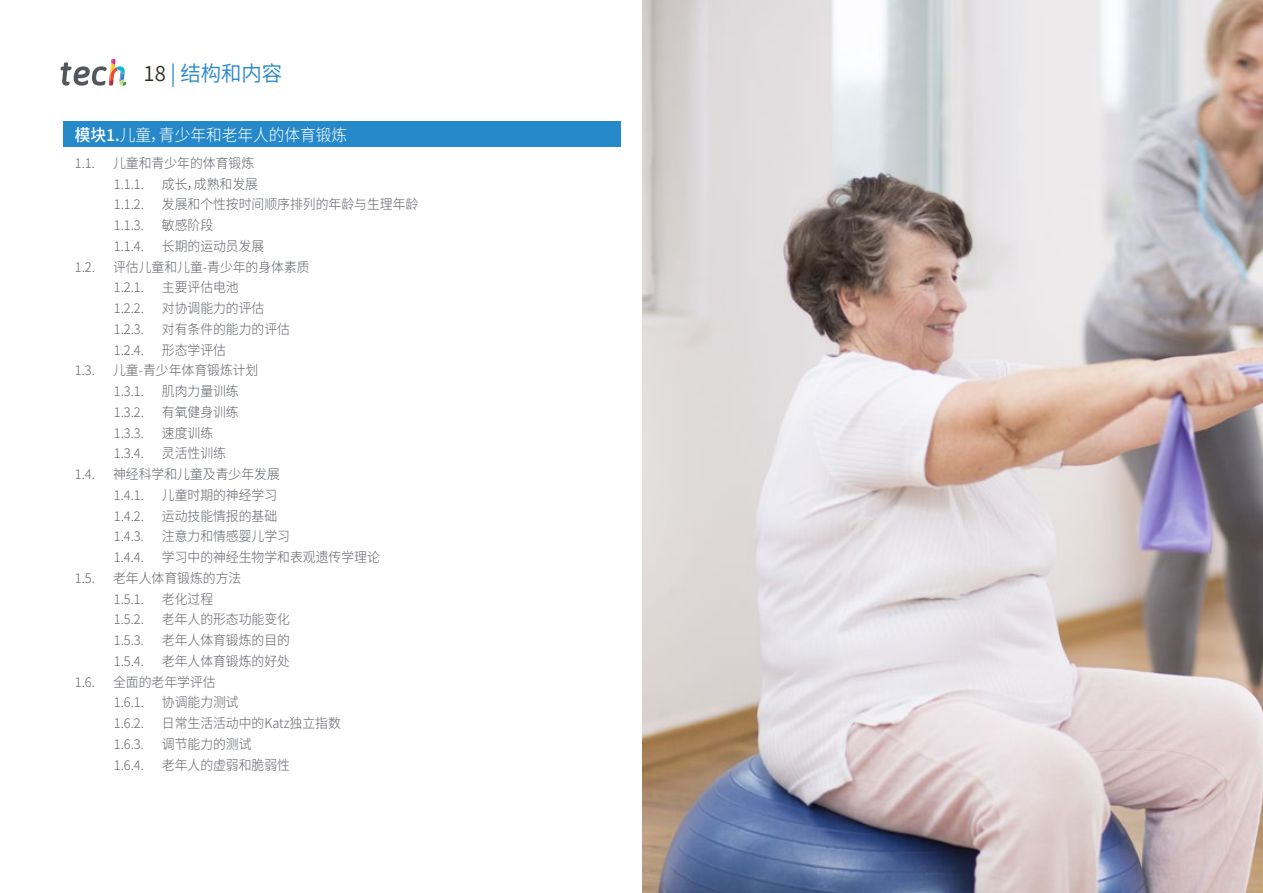
<style>
.page{position:relative;width:1263px;height:893px;background:#fff}
.page>*{position:absolute;margin:0;border:0;box-sizing:border-box;transform-origin:0 0}
.t1{font:21px "Source Han Sans CN";color:#2488c9}
.t2{font:300 16.5px "Source Han Sans CN";color:#fff;scale:.95 1}
.t3{font:300 13.5px/20.7px "Source Han Sans CN";color:#61646a;scale:.95 1}
.s1{color:#312e20}
.s2{font-weight:500}
</style>
<div class="page">
<img style="left:642px;top:0;width:621px;height:893px">
<div style="left:64px;top:121px;width:557px;height:26px;background:#2488c9"></div>
<svg style="left:61px;top:59px;width:65px;height:27px"></svg>
<h1 class="t1" style="left:144px;top:61px;width:140px"><span class="s1">18</span> | 结构和内容</h1>
<p class="t2" style="left:75px;top:125px;width:288px"><span class="s2">模块1.</span>儿童，青少年和老年人的体育锻炼</p>
<p class="t3" style="left:75px;top:153px;width:23px">1.1.</p>
<p class="t3" style="left:113px;top:153px;width:150px">儿童和青少年的体育锻炼<br>1.1.1.</p>
<p class="t3" style="left:162px;top:174px;width:103px">成长，成熟和发展</p>
<p class="t3" style="left:114px;top:194px;width:33px">1.1.2.</p>
<p class="t3" style="left:162px;top:194px;width:271px">发展和个性按时间顺序排列的年龄与生理年龄</p>
<p class="t3" style="left:114px;top:215px;width:33px">1.1.3.</p>
<p class="t3" style="left:162px;top:215px;width:55px">敏感阶段</p>
<p class="t3" style="left:114px;top:236px;width:33px">1.1.4.</p>
<p class="t3" style="left:162px;top:236px;width:109px">长期的运动员发展</p>
<p class="t3" style="left:75px;top:257px;width:23px">1.2.</p>
<p class="t3" style="left:113px;top:257px;width:208px">评估儿童和儿童-青少年的身体素质<br>1.2.1.</p>
<p class="t3" style="left:162px;top:277px;width:83px">主要评估电池</p>
<p class="t3" style="left:114px;top:298px;width:33px">1.2.2.</p>
<p class="t3" style="left:162px;top:298px;width:109px">对协调能力的评估</p>
<p class="t3" style="left:114px;top:319px;width:33px">1.2.3.</p>
<p class="t3" style="left:162px;top:319px;width:136px">对有条件的能力的评估</p>
<p class="t3" style="left:114px;top:340px;width:33px">1.2.4.</p>
<p class="t3" style="left:162px;top:340px;width:69px">形态学评估</p>
<p class="t3" style="left:75px;top:360px;width:23px">1.3.</p>
<p class="t3" style="left:113px;top:360px;width:154px">儿童-青少年体育锻炼计划<br>1.3.1.</p>
<p class="t3" style="left:162px;top:381px;width:83px">肌肉力量训练</p>
<p class="t3" style="left:114px;top:402px;width:33px">1.3.2.</p>
<p class="t3" style="left:162px;top:402px;width:83px">有氧健身训练</p>
<p class="t3" style="left:114px;top:423px;width:33px">1.3.3.</p>
<p class="t3" style="left:162px;top:423px;width:55px">速度训练</p>
<p class="t3" style="left:114px;top:443px;width:33px">1.3.4.</p>
<p class="t3" style="left:162px;top:443px;width:69px">灵活性训练</p>
<p class="t3" style="left:75px;top:464px;width:23px">1.4.</p>
<p class="t3" style="left:113px;top:464px;width:177px">神经科学和儿童及青少年发展<br>1.4.1.</p>
<p class="t3" style="left:162px;top:485px;width:123px">儿童时期的神经学习</p>
<p class="t3" style="left:114px;top:506px;width:33px">1.4.2.</p>
<p class="t3" style="left:162px;top:506px;width:123px">运动技能情报的基础</p>
<p class="t3" style="left:114px;top:526px;width:33px">1.4.3.</p>
<p class="t3" style="left:162px;top:526px;width:136px">注意力和情感婴儿学习</p>
<p class="t3" style="left:114px;top:547px;width:33px">1.4.4.</p>
<p class="t3" style="left:162px;top:547px;width:231px">学习中的神经生物学和表观遗传学理论</p>
<p class="t3" style="left:75px;top:568px;width:23px">1.5.</p>
<p class="t3" style="left:113px;top:568px;width:136px">老年人体育锻炼的方法<br>1.5.1.</p>
<p class="t3" style="left:162px;top:589px;width:55px">老化过程</p>
<p class="t3" style="left:114px;top:609px;width:33px">1.5.2.</p>
<p class="t3" style="left:162px;top:609px;width:136px">老年人的形态功能变化</p>
<p class="t3" style="left:114px;top:630px;width:33px">1.5.3.</p>
<p class="t3" style="left:162px;top:630px;width:136px">老年人体育锻炼的目的</p>
<p class="t3" style="left:114px;top:651px;width:33px">1.5.4.</p>
<p class="t3" style="left:162px;top:651px;width:136px">老年人体育锻炼的好处</p>
<p class="t3" style="left:75px;top:672px;width:23px">1.6.</p>
<p class="t3" style="left:113px;top:672px;width:110px">全面的老年学评估<br>1.6.1.</p>
<p class="t3" style="left:162px;top:692px;width:83px">协调能力测试</p>
<p class="t3" style="left:114px;top:713px;width:33px">1.6.2.</p>
<p class="t3" style="left:162px;top:713px;width:190px">日常生活活动中的Katz独立指数</p>
<p class="t3" style="left:114px;top:734px;width:33px">1.6.3.</p>
<p class="t3" style="left:162px;top:734px;width:96px">调节能力的测试</p>
<p class="t3" style="left:114px;top:755px;width:33px">1.6.4.</p>
<p class="t3" style="left:162px;top:755px;width:136px">老年人的虚弱和脆弱性</p>
</div>
